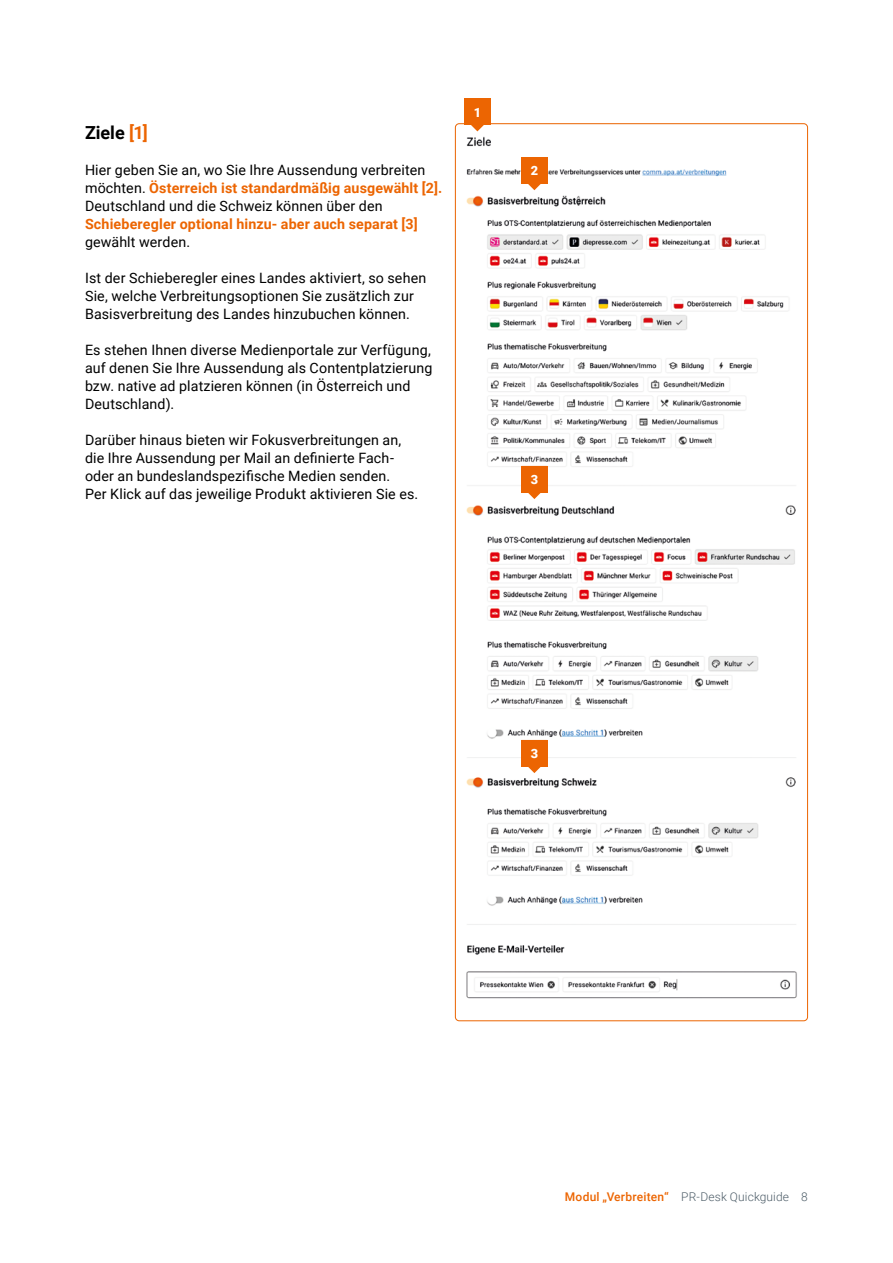
<style>
.page{position:relative;width:893px;height:1263px;background:#fff}
.page>*{position:absolute;margin:0;border:0;box-sizing:border-box;transform-origin:0 0}
.t1{font:700 18px "Roboto";letter-spacing:-.005em;color:#000}
.t2{font:14.25px/18px "Roboto";letter-spacing:.01em;color:#000}
.t3{font:700 14.25px "Roboto";letter-spacing:.01em;color:#ec6502}
.t4{font:900 12.75px "Roboto";color:#fff}
.t5{font:300 12px "Roboto";letter-spacing:.01em;color:#4d5d68}
.s1{color:#ec6502}
.s2{font-weight:700;color:#ec6502}
.s3{font-weight:500;color:#ec6502}
</style>
<div class="page">
<img style="left:455px;top:131px;width:353px;height:890px">
<svg style="left:464px;top:124px;width:26px;height:7px"></svg>
<div style="left:464px;top:98px;width:26px;height:26px;background:#ec6502"></div>
<svg style="left:521px;top:183px;width:26px;height:7px"></svg>
<div style="left:521px;top:157px;width:26px;height:26px;background:#ec6502"></div>
<svg style="left:521px;top:492px;width:26px;height:7px"></svg>
<div style="left:521px;top:466px;width:26px;height:26px;background:#ec6502"></div>
<svg style="left:521px;top:766px;width:26px;height:7px"></svg>
<div style="left:521px;top:740px;width:26px;height:26px;background:#ec6502"></div>
<p class="t1" style="left:85px;top:120px;width:64px">Ziele <span class="s1">[1]</span></p>
<p class="t2" style="left:85px;top:160px;width:359px">Hier geben Sie an, wo Sie Ihre Aussendung verbreiten möchten. <span class="s2">Österreich ist standardmäßig ausgewählt [2].<br></span>Deutschland und die Schweiz können über den</p>
<p class="t3" style="left:85px;top:214px;width:334px">Schieberegler optional hinzu- aber auch separat [3]</p>
<p class="t2" style="left:85px;top:232px;width:107px">gewählt werden.</p>
<p class="t2" style="left:85px;top:268px;width:343px">Ist der Schieberegler eines Landes aktiviert, so sehen<br>Sie, welche Verbreitungsoptionen Sie zusätzlich zur<br>Basisverbreitung des Landes hinzubuchen können.</p>
<p class="t2" style="left:85px;top:340px;width:349px">Es stehen Ihnen diverse Medienportale zur Verfügung, auf denen Sie Ihre Aussendung als Contentplatzierung bzw. native ad platzieren können (in Österreich und Deutschland).</p>
<p class="t2" style="left:85px;top:430px;width:335px">Darüber hinaus bieten wir Fokusverbreitungen an, die Ihre Aussendung per Mail an definierte Fach&shy;oder an bundeslandspezifische Medien senden.<br>Per Klick auf das jeweilige Produkt aktivieren Sie es.</p>
<p class="t4" style="left:474px;top:103px;width:9px">1</p>
<p class="t4" style="left:531px;top:162px;width:9px">2</p>
<p class="t4" style="left:531px;top:471px;width:9px">3</p>
<p class="t4" style="left:531px;top:745px;width:9px">3</p>
<p class="t5" style="left:565px;top:1188px;width:245px"><span class="s3">Modul „Verbreiten“</span> PR-Desk Quickguide 8</p>
</div>
